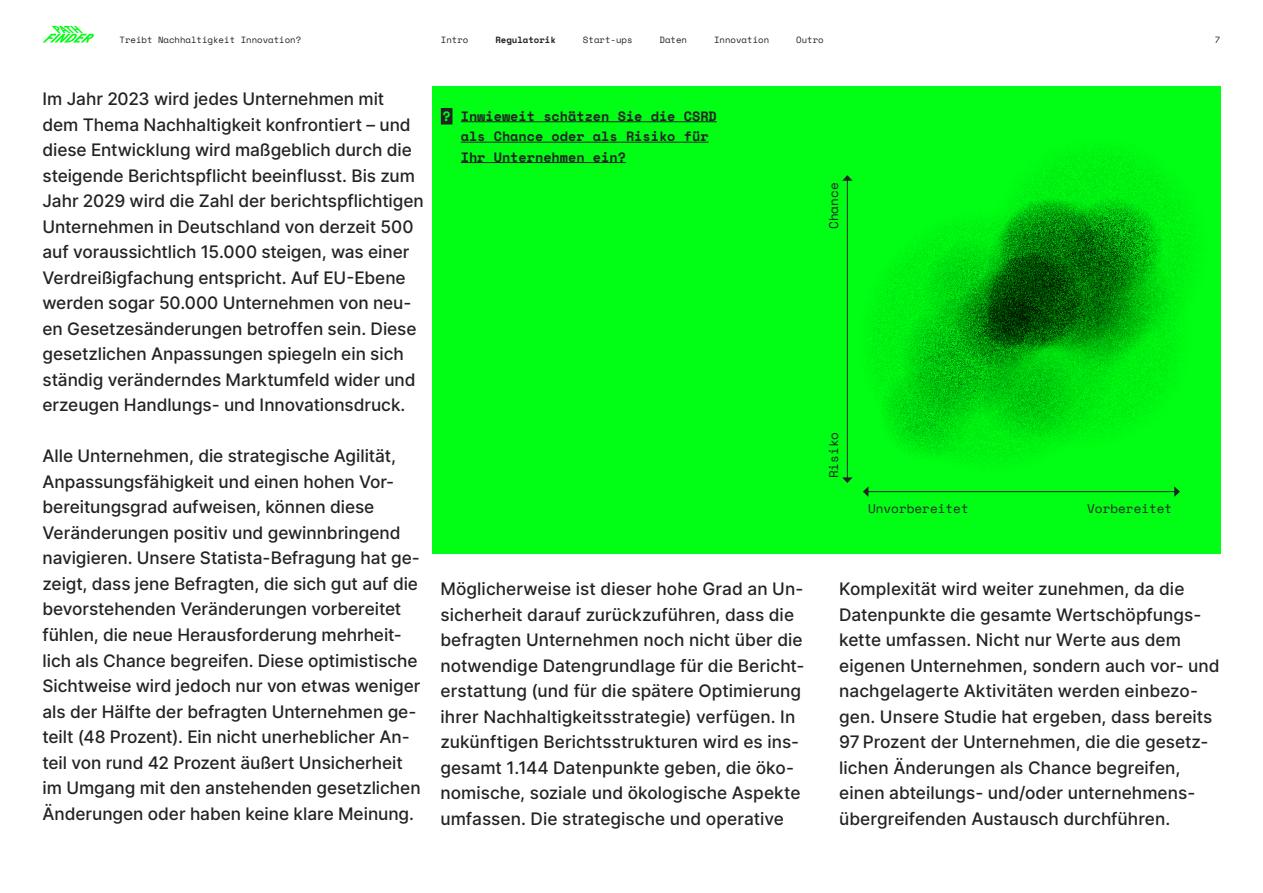
<style>
.page{position:relative;width:1263px;height:893px;background:#fff}
.page>*{position:absolute;margin:0;border:0;box-sizing:border-box;transform-origin:0 0}
.Body{font:500 17.25px/25.5px "Inter";color:#232323}
.Question{font:700 13.5px/20.4px "Space Mono";color:#232323}
.Question-2{font:12.6px "Space Mono";color:#232323}
.t1{font:9px "Space Mono";color:#232323}
.t2{font:700 9px "Space Mono";color:#232323}
.s1{color:#00ff14}
</style>
<div class="page">
<div style="left:432px;top:87px;width:788px;height:467px;background:#00ff14"></div>
<div style="left:441px;top:108px;width:11px;height:16px;background:#232323"></div>
<hr style="left:461px;top:121px;width:256px;height:1px;background:#232323">
<hr style="left:461px;top:142px;width:248px;height:1px;background:#232323">
<hr style="left:461px;top:162px;width:165px;height:1px;background:#232323">
<hr style="left:867px;top:491px;width:308px;height:1px;background:#232323">
<svg style="left:863px;top:487px;width:5px;height:10px"></svg>
<svg style="left:1174px;top:486px;width:6px;height:11px"></svg>
<hr style="left:847px;top:180px;width:1px;height:298px;background:#232323">
<svg style="left:842px;top:477px;width:11px;height:6px"></svg>
<svg style="left:842px;top:175px;width:11px;height:6px"></svg>
<div style="left:858px;top:209px;width:265px;height:265px;background:#00f712;border-radius:50%"></div>
<svg style="left:971px;top:227px;width:223px;height:223px;fill:#00f612"></svg>
<svg style="left:987px;top:137px;width:222px;height:223px"></svg>
<svg style="left:999px;top:198px;width:99px;height:98px;background:#009f0a"></svg>
<svg style="left:1064px;top:198px;width:99px;height:98px;background:#00aa0b"></svg>
<svg style="left:901px;top:296px;width:124px;height:124px"></svg>
<svg style="left:879px;top:367px;width:95px;height:95px"></svg>
<svg style="left:981px;top:347px;width:95px;height:95px;background:#00d20d"></svg>
<svg style="left:923px;top:240px;width:95px;height:95px"></svg>
<svg style="left:1049px;top:278px;width:94px;height:95px"></svg>
<svg style="left:1075px;top:249px;width:95px;height:95px;background:#00b10a"></svg>
<svg style="left:1015px;top:254px;width:98px;height:99px;background:#007a04"></svg>
<svg style="left:972px;top:257px;width:99px;height:99px;background:#006703"></svg>
<svg style="left:982px;top:296px;width:51px;height:51px;background:#004802"></svg>
<svg style="left:43px;top:26px;width:51px;height:17px"></svg>
<p class="t1" style="left:119px;top:33px;width:183px">Treibt Nachhaltigkeit Innovation?</p>
<p class="t1" style="left:441px;top:33px;width:29px">Intro</p>
<p class="t2" style="left:495px;top:33px;width:62px">Regulatorik</p>
<p class="t1" style="left:583px;top:33px;width:51px">Start-ups</p>
<p class="t1" style="left:659px;top:33px;width:29px">Daten</p>
<p class="t1" style="left:714px;top:33px;width:57px">Innovation</p>
<p class="t1" style="left:796px;top:33px;width:29px">Outro</p>
<p class="t1" style="left:1215px;top:33px;width:7px">7</p>
<p class="Body" style="left:43px;top:86px;width:383px">Im Jahr 2023 wird jedes Unternehmen mit dem Thema Nachhaltigkeit konfrontiert – und diese Entwicklung wird maßgeblich durch die steigende Berichtspflicht beeinflusst. Bis zum Jahr 2029 wird die Zahl der berichtspflichtigen Unternehmen in Deutschland von derzeit 500 auf voraussichtlich 15.000 steigen, was einer Verdreißigfachung entspricht. Auf EU-Ebene werden sogar 50.000 Unternehmen von neu&shy;en Gesetzesänderungen betroffen sein. Diese gesetzlichen Anpassungen spiegeln ein sich ständig veränderndes Marktumfeld wider und erzeugen Handlungs- und Innovationsdruck.</p>
<p class="Body" style="left:43px;top:443px;width:380px">Alle Unternehmen, die strategische Agilität, Anpassungsfähigkeit und einen hohen Vor&shy;bereitungsgrad aufweisen, können diese Veränderungen positiv und gewinnbringend navigieren. Unsere Statista-Befragung hat ge&shy;zeigt, dass jene Befragten, die sich gut auf die bevorstehenden Veränderungen vorbereitet fühlen, die neue Herausforderung mehrheit&shy;lich als Chance begreifen. Diese optimistische Sichtweise wird jedoch nur von etwas weniger als der Hälfte der befragten Unternehmen ge&shy;teilt (48 Prozent). Ein nicht unerheblicher An&shy;teil von rund 42 Prozent äußert Unsicherheit im Umgang mit den anstehenden gesetzlichen Änderungen oder haben keine klare Meinung.</p>
<p class="Question" style="left:461px;top:105px;width:258px;text-indent:-18px"><span class="s1">?</span> Inwieweit schätzen Sie die CSRD als Chance oder als Risiko für<br>Ihr Unternehmen ein?</p>
<p class="Question-2" style="left:824px;top:229px;width:48px;rotate:-90deg">Chance</p>
<p class="Question-2" style="left:824px;top:478px;width:48px;rotate:-90deg">Risiko</p>
<p class="Question-2" style="left:868px;top:500px;width:102px">Unvorbereitet</p>
<p class="Question-2" style="left:1087px;top:500px;width:87px">Vorbereitet</p>
<p class="Body" style="left:440px;top:576px;width:365px">Möglicherweise ist dieser hohe Grad an Un&shy;sicherheit darauf zurückzuführen, dass die befragten Unternehmen noch nicht über die notwendige Datengrundlage für die Bericht&shy;erstattung (und für die spätere Optimierung ihrer Nachhaltigkeitsstrategie) verfügen. In zukünftigen Berichtsstrukturen wird es ins&shy;gesamt 1.144 Datenpunkte geben, die öko&shy;nomische, soziale und ökologische Aspekte umfassen. Die strategische und operative</p>
<p class="Body" style="left:839px;top:576px;width:382px">Komplexität wird weiter zunehmen, da die Datenpunkte die gesamte Wertschöpfungs&shy;kette umfassen. Nicht nur Werte aus dem eigenen Unternehmen, sondern auch vor- und nachgelagerte Aktivitäten werden einbezo&shy;gen. Unsere Studie hat ergeben, dass bereits 97 Prozent der Unternehmen, die die gesetz&shy;lichen Änderungen als Chance begreifen, einen abteilungs- und/oder unternehmens&shy;übergreifenden Austausch durchführen.</p>
</div>
